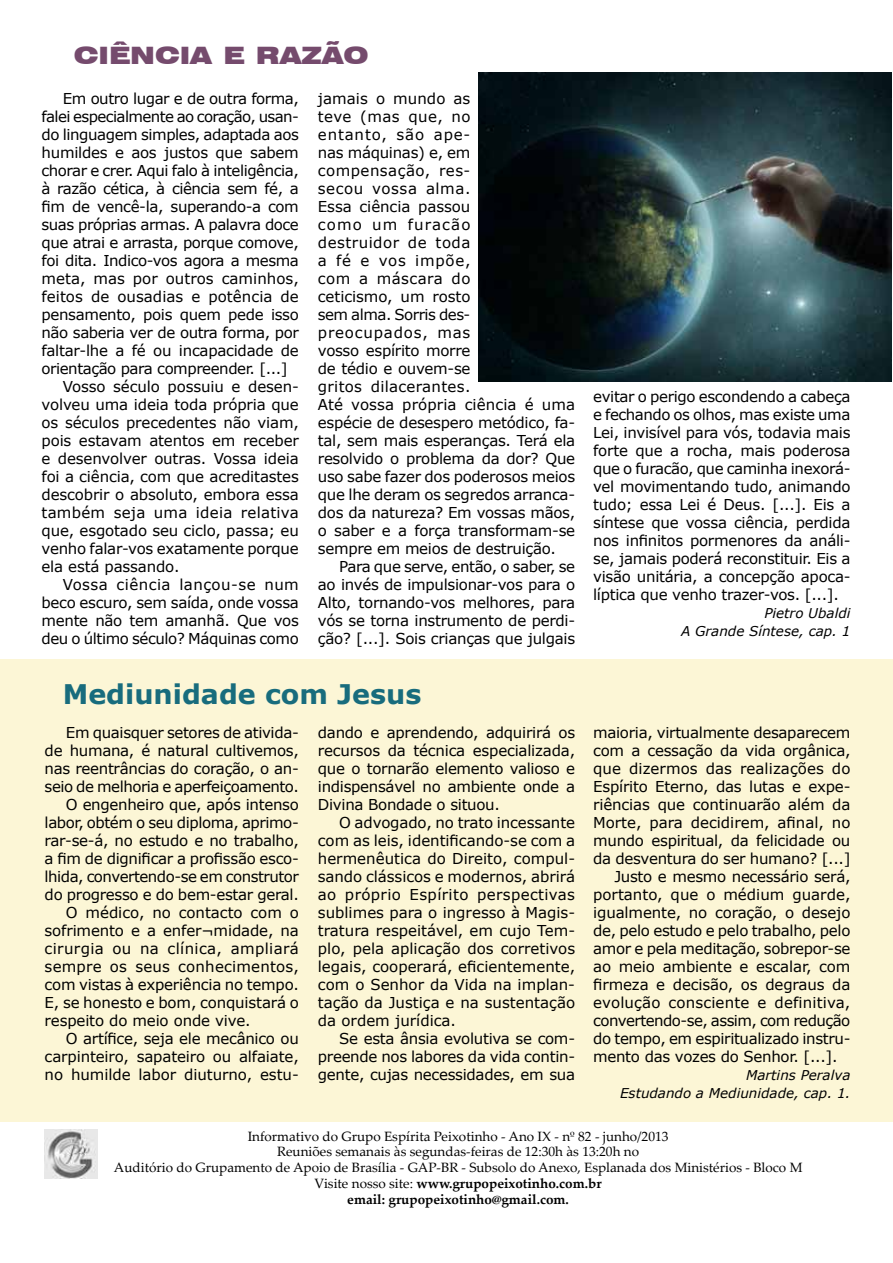
<style>
.page{position:relative;width:893px;height:1263px;background:#fff}
.page>*{position:absolute;margin:0;border:0;box-sizing:border-box;transform-origin:0 0}
.t1{font:700 27px "Verdana";color:#186c7d}
.t2{font:900 expanded 24px "Swiss 721 BT";color:#754b6d}
.t3{font:15px/18px "Verdana";letter-spacing:-.02em;color:#000;text-align:justify}
.t4{font:15px "Verdana";color:#000}
.t5{font:15px "Verdana";letter-spacing:.005em;color:#000}
.t6{font:15px "Verdana";letter-spacing:.015em;color:#000}
.t7{font:15px "Verdana";letter-spacing:-.04em;color:#000}
.t8{font:15px "Verdana";letter-spacing:.01em;color:#000}
.t9{font:15px "Verdana";letter-spacing:.025em;color:#000}
.t10{font:15px "Verdana";letter-spacing:.03em;color:#000}
.t11{font:13.5px/15.8px "Palatino Linotype";color:#000;text-align:center}
.t12{font:italic 13.5px/18px "Verdana";color:#000;text-align:right}
.s1{font-weight:700}
</style>
<div class="page">
<div style="left:0;top:659px;width:893px;height:462px;background:#fcf6d6"></div>
<img style="left:45px;top:1130px;width:53px;height:48px">
<img style="left:479px;top:72px;width:413px;height:310px">
<h2 class="t2" style="left:74px;top:41px;width:296px">CIÊNCIA E RAZÃO</h2>
<p class="t3" style="left:63px;top:89px;width:238px">Em outro lugar e de outra forma,</p>
<p class="t7" style="left:42px;top:107px;width:259px">falei especialmente ao coração, usan-</p>
<p class="t3" style="left:42px;top:125px;width:259px">do linguagem simples, adaptada aos</p>
<p class="t3" style="left:42px;top:143px;width:259px">humildes e aos justos que sabem</p>
<p class="t3" style="left:42px;top:161px;width:259px">chorar e crer. Aqui falo à inteligência,</p>
<p class="t3" style="left:42px;top:179px;width:259px">à razão cética, à ciência sem fé, a</p>
<p class="t3" style="left:42px;top:197px;width:259px">fim de vencê-la, superando-a com</p>
<p class="t3" style="left:42px;top:215px;width:259px">suas próprias armas. A palavra doce</p>
<p class="t3" style="left:42px;top:233px;width:259px">que atrai e arrasta, porque comove,</p>
<p class="t3" style="left:42px;top:251px;width:259px">foi dita. Indico-vos agora a mesma</p>
<p class="t4" style="left:42px;top:269px;width:259px">meta, mas por outros caminhos,</p>
<p class="t5" style="left:42px;top:287px;width:259px">feitos de ousadias e potência de</p>
<p class="t3" style="left:42px;top:305px;width:259px">pensamento, pois quem pede isso</p>
<p class="t3" style="left:42px;top:323px;width:259px">não saberia ver de outra forma, por</p>
<p class="t3" style="left:42px;top:341px;width:259px">faltar-lhe a fé ou incapacidade de</p>
<p class="t3" style="left:42px;top:359px;width:248px">orientação para compreender. [...]</p>
<p class="t3" style="left:63px;top:377px;width:238px">Vosso século possuiu e desen-</p>
<p class="t3" style="left:42px;top:395px;width:259px">volveu uma ideia toda própria que</p>
<p class="t3" style="left:42px;top:413px;width:259px">os séculos precedentes não viam,</p>
<p class="t3" style="left:42px;top:431px;width:259px">pois estavam atentos em receber</p>
<p class="t3" style="left:42px;top:449px;width:259px">e desenvolver outras. Vossa ideia</p>
<p class="t3" style="left:42px;top:467px;width:259px">foi a ciência, com que acreditastes</p>
<p class="t3" style="left:42px;top:485px;width:259px">descobrir o absoluto, embora essa</p>
<p class="t6" style="left:42px;top:503px;width:259px">também seja uma ideia relativa</p>
<p class="t3" style="left:42px;top:521px;width:259px">que, esgotado seu ciclo, passa; eu</p>
<p class="t3" style="left:42px;top:539px;width:259px">venho falar-vos exatamente porque</p>
<p class="t3" style="left:42px;top:557px;width:140px">ela está passando.</p>
<p class="t10" style="left:63px;top:575px;width:238px">Vossa ciência lançou-se num</p>
<p class="t3" style="left:42px;top:593px;width:259px">beco escuro, sem saída, onde vossa</p>
<p class="t3" style="left:42px;top:611px;width:259px">mente não tem amanhã. Que vos</p>
<p class="t3" style="left:42px;top:629px;width:259px">deu o último século? Máquinas como</p>
<p class="t3" style="left:318px;top:89px;width:259px;text-align:left">jamais o mundo as<br>teve (mas que, no<br>entanto, são ape-<br>nas máquinas) e, em compensação, res-<br>secou vossa alma.<br>Essa ciência passou<br>como um furacão<br>destruidor de toda<br>a fé e vos impõe,<br>com a máscara do<br>ceticismo, um rosto<br>sem alma. Sorris des&shy;preocupados, mas<br>vosso espírito morre<br>de tédio e ouvem-se<br>gritos dilacerantes.<br>Até vossa própria ciência é uma espécie de desespero metódico, fa&shy;tal, sem mais esperanças. Terá ela resolvido o problema da dor? Que uso sabe fazer dos poderosos meios que lhe deram os segredos arranca&shy;dos da natureza? Em vossas mãos, o saber e a força transformam-se sempre em meios de destruição.</p>
<p class="t3" style="left:318px;top:557px;width:259px;text-indent:21px">Para que serve, então, o saber, se ao invés de impulsionar-vos para o Alto, tornando-vos melhores, para vós se torna instrumento de perdi&shy;ção? [...]. Sois crianças que julgais</p>
<h1 class="t1" style="left:63px;top:677px;width:360px">Mediunidade com Jesus</h1>
<p class="t3" style="left:66px;top:723px;width:234px">Em quaisquer setores de ativida-</p>
<p class="t3" style="left:45px;top:741px;width:256px">de humana, é natural cultivemos,</p>
<p class="t3" style="left:45px;top:759px;width:256px">nas reentrâncias do coração, o an-</p>
<p class="t3" style="left:45px;top:777px;width:256px">seio de melhoria e aperfeiçoamento.</p>
<p class="t3" style="left:66px;top:795px;width:234px">O engenheiro que, após intenso</p>
<p class="t3" style="left:45px;top:813px;width:256px">labor, obtém o seu diploma, aprimo-</p>
<p class="t3" style="left:45px;top:831px;width:256px">rar-se-á, no estudo e no trabalho,</p>
<p class="t3" style="left:45px;top:849px;width:256px">a fim de dignificar a profissão esco-</p>
<p class="t3" style="left:45px;top:867px;width:256px">lhida, convertendo-se em construtor</p>
<p class="t3" style="left:45px;top:885px;width:256px">do progresso e do bem-estar geral.</p>
<p class="t4" style="left:66px;top:903px;width:234px">O médico, no contacto com o</p>
<p class="t3" style="left:45px;top:921px;width:256px">sofrimento e a enfer¬midade, na</p>
<p class="t9" style="left:45px;top:939px;width:256px">cirurgia ou na clínica, ampliará</p>
<p class="t6" style="left:45px;top:957px;width:256px">sempre os seus conhecimentos,</p>
<p class="t3" style="left:45px;top:975px;width:256px">com vistas à experiência no tempo.</p>
<p class="t3" style="left:45px;top:993px;width:256px">E, se honesto e bom, conquistará o</p>
<p class="t3" style="left:45px;top:1011px;width:207px">respeito do meio onde vive.</p>
<p class="t3" style="left:66px;top:1029px;width:234px">O artífice, seja ele mecânico ou</p>
<p class="t3" style="left:45px;top:1047px;width:256px">carpinteiro, sapateiro ou alfaiate,</p>
<p class="t3" style="left:45px;top:1065px;width:256px">no humilde labor diuturno, estu-</p>
<p class="t3" style="left:318px;top:723px;width:259px">dando e aprendendo, adquirirá os recursos da técnica especializada, que o tornarão elemento valioso e indispensável no ambiente onde a Divina Bondade o situou.</p>
<p class="t3" style="left:318px;top:813px;width:259px;text-indent:21px">O advogado, no trato incessante com as leis, identificando-se com a hermenêutica do Direito, compul&shy;sando clássicos e modernos, abrirá ao próprio Espírito perspectivas sublimes para o ingresso à Magis&shy;tratura respeitável, em cujo Tem&shy;plo, pela aplicação dos corretivos legais, cooperará, eficientemente, com o Senhor da Vida na implan&shy;tação da Justiça e na sustentação da ordem jurídica.</p>
<p class="t3" style="left:318px;top:1029px;width:259px;text-indent:21px">Se esta ânsia evolutiva se com&shy;preende nos labores da vida contin&shy;gente, cujas necessidades, em sua</p>
<p class="t3" style="left:593px;top:387px;width:259px">evitar o perigo escondendo a cabeça e fechando os olhos, mas existe uma Lei, invisível para vós, todavia mais forte que a rocha, mais poderosa que o furacão, que caminha inexorá&shy;vel movimentando tudo, animando tudo; essa Lei é Deus. [...]. Eis a síntese que vossa ciência, perdida nos infinitos pormenores da análi&shy;se, jamais poderá reconstituir. Eis a visão unitária, a concepção apoca&shy;líptica que venho trazer-vos. [...].</p>
<p class="t12" style="left:681px;top:603px;width:171px">Pietro Ubaldi<br>A Grande Síntese, cap. 1</p>
<p class="t3" style="left:593px;top:723px;width:259px">maioria, virtualmente desaparecem</p>
<p class="t3" style="left:593px;top:741px;width:259px">com a cessação da vida orgânica,</p>
<p class="t5" style="left:593px;top:759px;width:259px">que dizermos das realizações do</p>
<p class="t3" style="left:593px;top:777px;width:259px">Espírito Eterno, das lutas e expe-</p>
<p class="t3" style="left:593px;top:795px;width:259px">riências que continuarão além da</p>
<p class="t4" style="left:593px;top:813px;width:259px">Morte, para decidirem, afinal, no</p>
<p class="t3" style="left:593px;top:831px;width:259px">mundo espiritual, da felicidade ou</p>
<p class="t3" style="left:593px;top:849px;width:259px">da desventura do ser humano? [...]</p>
<p class="t3" style="left:614px;top:867px;width:238px">Justo e mesmo necessário será,</p>
<p class="t4" style="left:593px;top:885px;width:259px">portanto, que o médium guarde,</p>
<p class="t3" style="left:593px;top:903px;width:259px">igualmente, no coração, o desejo</p>
<p class="t3" style="left:593px;top:921px;width:259px">de, pelo estudo e pelo trabalho, pelo</p>
<p class="t3" style="left:593px;top:939px;width:259px">amor e pela meditação, sobrepor-se</p>
<p class="t3" style="left:593px;top:957px;width:259px">ao meio ambiente e escalar, com</p>
<p class="t3" style="left:593px;top:975px;width:259px">firmeza e decisão, os degraus da</p>
<p class="t8" style="left:593px;top:993px;width:259px">evolução consciente e definitiva,</p>
<p class="t3" style="left:593px;top:1011px;width:259px">convertendo-se, assim, com redução</p>
<p class="t3" style="left:593px;top:1029px;width:259px">do tempo, em espiritualizado instru-</p>
<p class="t3" style="left:593px;top:1047px;width:246px">mento das vozes do Senhor. [...].</p>
<p class="t12" style="left:620px;top:1066px;width:232px">Martins Peralva<br>Estudando a Mediunidade, cap. 1.</p>
<p class="t11" style="left:114px;top:1128px;width:690px">Informativo do Grupo Espírita Peixotinho - Ano IX - nº 82 - junho/2013<br>Reuniões semanais às segundas-feiras de 12:30h às 13:20h no<br>Auditório do Grupamento de Apoio de Brasília - GAP-BR - Subsolo do Anexo, Esplanada dos Ministérios - Bloco M Visite nosso site: <span class="s1">www.grupopeixotinho.com.br<br>email: grupopeixotinho@gmail.com.</span></p>
</div>
